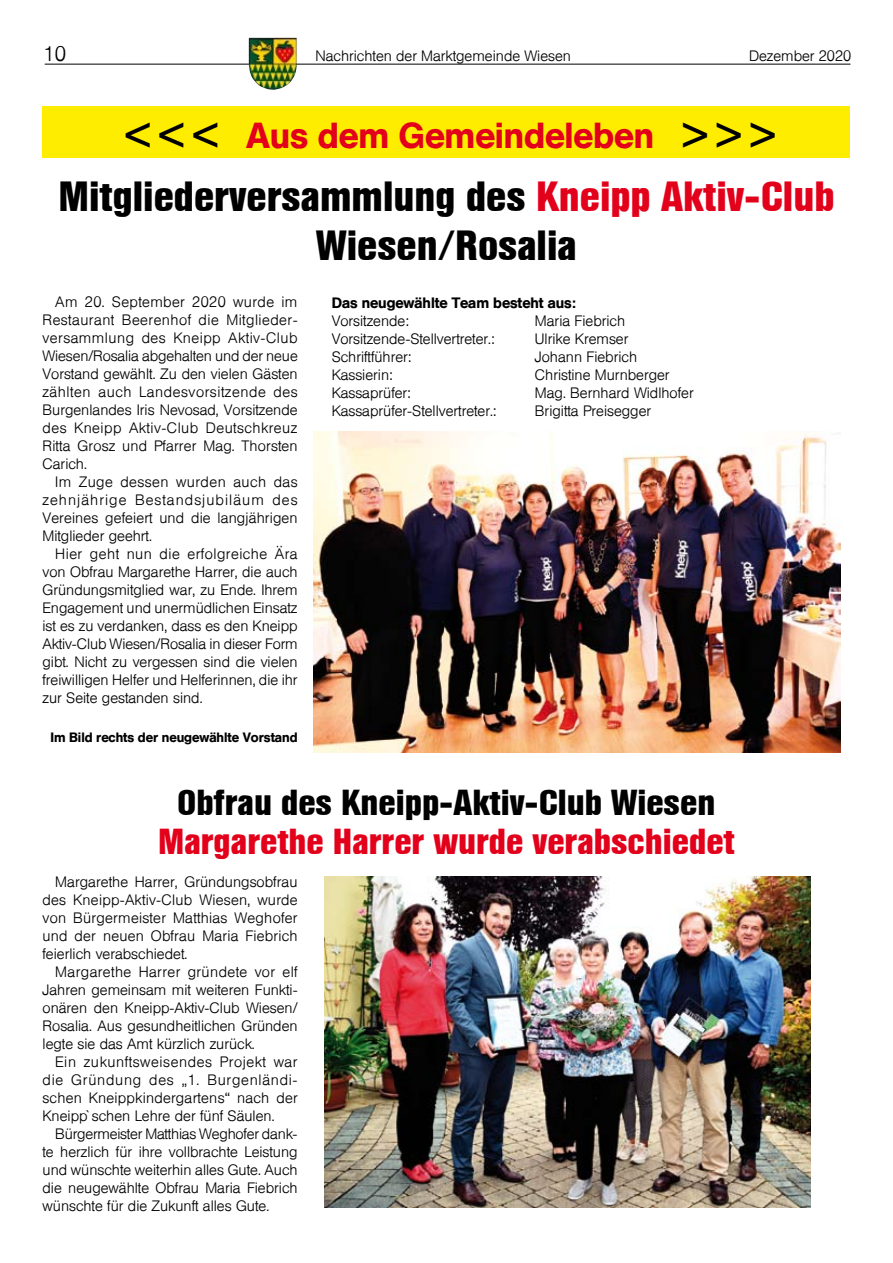
<style>
.page{position:relative;width:893px;height:1263px;background:#fff}
.page>*{position:absolute;margin:0;border:0;box-sizing:border-box;transform-origin:0 0}
.t1{font:700 42px/49.5px "Helvetica Condensed BQ";color:#000;text-align:center}
.t2{font:700 36px "Helvetica Condensed BQ";color:#e2001a}
.t3{font:700 36px "Helvetica Condensed BQ";color:#000}
.t4{font:500 36px "Helvetica BQ";color:#e2001a}
.t5{font:300 21px "Helvetica BQ";color:#000}
.t6{font:300 15px/18px "Helvetica BQ";color:#000;text-align:justify}
.t7{font:500 15px "Helvetica BQ";color:#000}
.t8{font:500 13.5px "Helvetica BQ";color:#000}
.s1{color:#000}
.s2{color:#e2001a}
</style>
<div class="page">
<hr style="left:45px;top:64px;width:805px;height:1px;background:#000">
<img style="left:249px;top:38px;width:48px;height:52px">
<img style="left:324px;top:877px;width:487px;height:330px">
<div style="left:42px;top:106px;width:808px;height:51px;background:#ffed00"></div>
<img style="left:314px;top:432px;width:526px;height:320px">
<h3 class="t5" style="left:43px;top:42px;width:24px">10</h3>
<p class="t6" style="left:315px;top:48px;width:257px">Nachrichten der Marktgemeinde Wiesen</p>
<p class="t6" style="left:749px;top:48px;width:104px">Dezember 2020</p>
<h2 class="t4" style="left:126px;top:114px;width:650px"><span class="s1">&lt; &lt; &lt;</span> Aus dem Gemeindeleben <span class="s1">&gt; &gt; &gt;</span></h2>
<h1 class="t1" style="left:58px;top:172px;width:778px">Mitgliederversammlung des <span class="s2">Kneipp Aktiv-Club<br></span>Wiesen/Rosalia</h1>
<p class="t6" style="left:43px;top:293px;width:257px;text-indent:13px">Am 20. September 2020 wurde im Restaurant Beerenhof die Mitglieder&shy;versammlung des Kneipp Aktiv-Club Wiesen/Rosalia abgehalten und der neue Vorstand gewählt. Zu den vielen Gästen zählten auch Landesvorsitzende des Burgenlandes Iris Nevosad, Vorsitzende des Kneipp Aktiv-Club Deutschkreuz Ritta Grosz und Pfarrer Mag. Thorsten Carich.</p>
<p class="t6" style="left:43px;top:473px;width:257px;text-indent:13px">Im Zuge dessen wurden auch das zehnjährige Bestandsjubiläum des Vereines gefeiert und die langjährigen Mitglieder geehrt.</p>
<p class="t6" style="left:43px;top:545px;width:257px;text-indent:13px">Hier geht nun die erfolgreiche Ära von Obfrau Margarethe Harrer, die auch Gründungsmitglied war, zu Ende. Ihrem Engagement und unermüdlichen Einsatz ist es zu verdanken, dass es den Kneipp Aktiv-Club Wiesen/Rosalia in dieser Form gibt. Nicht zu vergessen sind die vielen freiwilligen Helfer und Helferinnen, die ihr zur Seite gestanden sind.</p>
<p class="t8" style="left:50px;top:730px;width:249px">Im Bild rechts der neugewählte Vorstand</p>
<p class="t7" style="left:332px;top:294px;width:246px">Das neugewählte Team besteht aus:</p>
<p class="t6" style="left:332px;top:312px;width:79px">Vorsitzende:</p>
<p class="t6" style="left:535px;top:312px;width:92px">Maria Fiebrich</p>
<p class="t6" style="left:332px;top:330px;width:164px">Vorsitzende-Stellvertreter.:</p>
<p class="t6" style="left:535px;top:330px;width:95px">Ulrike Kremser</p>
<p class="t6" style="left:332px;top:348px;width:81px">Schriftführer:</p>
<p class="t6" style="left:535px;top:348px;width:104px">Johann Fiebrich</p>
<p class="t6" style="left:332px;top:366px;width:62px">Kassierin:</p>
<p class="t6" style="left:535px;top:366px;width:136px">Christine Murnberger</p>
<p class="t6" style="left:332px;top:384px;width:81px">Kassaprüfer:</p>
<p class="t6" style="left:535px;top:384px;width:160px">Mag. Bernhard Widlhofer</p>
<p class="t6" style="left:332px;top:402px;width:166px">Kassaprüfer-Stellvertreter.:</p>
<p class="t6" style="left:535px;top:402px;width:118px">Brigitta Preisegger</p>
<h2 class="t3" style="left:178px;top:782px;width:539px">Obfrau des Kneipp-Aktiv-Club Wiesen</h2>
<h2 class="t2" style="left:158px;top:821px;width:578px">Margarethe Harrer wurde verabschiedet</h2>
<p class="t6" style="left:43px;top:873px;width:257px;text-indent:13px">Margarethe Harrer, Gründungsobfrau des Kneipp-Aktiv-Club Wiesen, wurde von Bürgermeister Matthias Weghofer und der neuen Obfrau Maria Fiebrich feierlich verabschiedet.</p>
<p class="t6" style="left:43px;top:963px;width:257px;text-indent:13px">Margarethe Harrer gründete vor elf Jahren gemeinsam mit weiteren Funkti&shy;onären den Kneipp-Aktiv-Club Wiesen/ Rosalia. Aus gesundheitlichen Gründen legte sie das Amt kürzlich zurück.</p>
<p class="t6" style="left:43px;top:1053px;width:257px;text-indent:13px">Ein zukunftsweisendes Projekt war die Gründung des „1. Burgenländi&shy;schen Kneippkindergartens“ nach der Kneipp`schen Lehre der fünf Säulen.</p>
<p class="t6" style="left:43px;top:1125px;width:257px;text-indent:13px">Bürgermeister Matthias Weghofer dank&shy;te herzlich für ihre vollbrachte Leistung und wünschte weiterhin alles Gute. Auch die neugewählte Obfrau Maria Fiebrich wünschte für die Zukunft alles Gute.</p>
</div>
